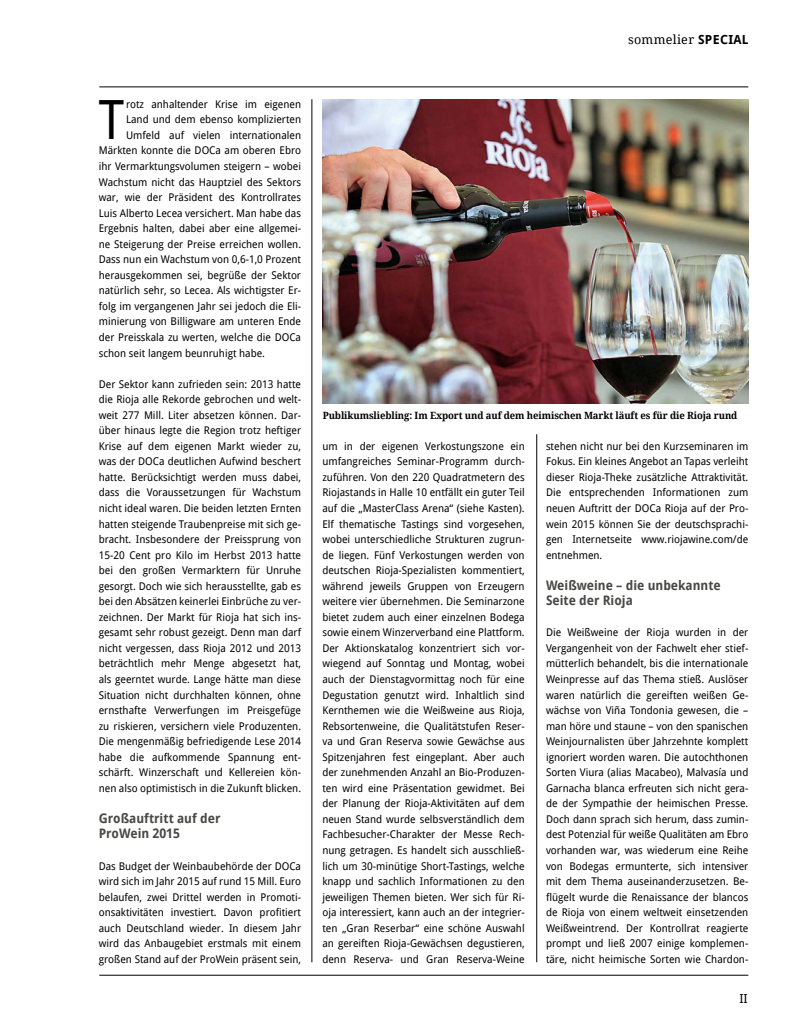
<style>
.page{position:relative;width:798px;height:1028px;background:#fff}
.page>*{position:absolute;margin:0;border:0;box-sizing:border-box;transform-origin:0 0}
.t1{font:54.12px "Droid Sans Pro";color:#000;scale:.9 1}
.t2{font:700 13.12px/15.5px "Droid Sans Pro";color:#484847;scale:.95 1}
.t3{font:12.5px "Droid Serif Pro";letter-spacing:.025em;color:#000}
.t4{font:12.5px "Droid Sans Pro";color:#000}
.t5{font:10.62px/15.5px "Droid Sans Pro";color:#000;text-align:justify}
.t6{font:700 10px "Droid Serif Pro";letter-spacing:-.01em;color:#000;scale:.95 1}
.s1{font-family:"Droid Sans Pro";font-weight:700}
</style>
<div class="page">
<hr style="left:99px;top:87px;width:649px;height:1px;background:#000">
<hr style="left:99px;top:974px;width:649px;height:1px;background:#000">
<hr style="left:311px;top:99px;width:1px;height:863px;background:#000">
<hr style="left:536px;top:434px;width:1px;height:528px;background:#000">
<img style="left:322px;top:99px;width:426px;height:304px">
<p class="t3" style="left:627px;top:31px;width:122px">sommelier <span class="s1">SPECIAL</span></p>
<h1 class="t1" style="left:99px;top:82px;width:30px">T</h1>
<p class="t5" style="left:126px;top:96px;width:176px">rotz anhaltender Krise im eigenen</p>
<p class="t5" style="left:126px;top:111px;width:176px">Land und dem ebenso komplizierten</p>
<p class="t5" style="left:126px;top:127px;width:176px">Umfeld auf vielen internationalen</p>
<p class="t5" style="left:99px;top:143px;width:204px">Märkten konnte die DOCa am oberen Ebro</p>
<p class="t5" style="left:99px;top:158px;width:204px">ihr Vermarktungsvolumen steigern – wobei</p>
<p class="t5" style="left:99px;top:174px;width:204px">Wachstum nicht das Hauptziel des Sektors</p>
<p class="t5" style="left:99px;top:189px;width:204px">war, wie der Präsident des Kontrollrates</p>
<p class="t5" style="left:99px;top:205px;width:204px">Luis Alberto Lecea versichert. Man habe das</p>
<p class="t5" style="left:99px;top:220px;width:204px">Ergebnis halten, dabei aber eine allgemei-</p>
<p class="t5" style="left:99px;top:236px;width:204px">ne Steigerung der Preise erreichen wollen.</p>
<p class="t5" style="left:99px;top:251px;width:204px">Dass nun ein Wachstum von 0,6-1,0 Prozent</p>
<p class="t5" style="left:99px;top:267px;width:204px">herausgekommen sei, begrüße der Sektor</p>
<p class="t5" style="left:99px;top:282px;width:204px">natürlich sehr, so Lecea. Als wichtigster Er-</p>
<p class="t5" style="left:99px;top:298px;width:204px">folg im vergangenen Jahr sei jedoch die Eli-</p>
<p class="t5" style="left:99px;top:313px;width:204px">minierung von Billigware am unteren Ende</p>
<p class="t5" style="left:99px;top:329px;width:204px">der Preisskala zu werten, welche die DOCa</p>
<p class="t5" style="left:99px;top:345px;width:168px">schon seit langem beunruhigt habe.</p>
<p class="t5" style="left:99px;top:376px;width:204px">Der Sektor kann zufrieden sein: 2013 hatte die Rioja alle Rekorde gebrochen und welt&shy;weit 277 Mill. Liter absetzen können. Dar&shy;über hinaus legte die Region trotz heftiger Krise auf dem eigenen Markt wieder zu, was der DOCa deutlichen Aufwind beschert hatte. Berücksichtigt werden muss dabei, dass die Voraussetzungen für Wachstum nicht ideal waren. Die beiden letzten Ernten hatten steigende Traubenpreise mit sich ge&shy;bracht. Insbesondere der Preissprung von 15-20 Cent pro Kilo im Herbst 2013 hatte bei den großen Vermarktern für Unruhe gesorgt. Doch wie sich herausstellte, gab es bei den Absätzen keinerlei Einbrüche zu ver&shy;zeichnen. Der Markt für Rioja hat sich ins&shy;gesamt sehr robust gezeigt. Denn man darf nicht vergessen, dass Rioja 2012 und 2013 beträchtlich mehr Menge abgesetzt hat, als geerntet wurde. Lange hätte man diese Situation nicht durchhalten können, ohne ernsthafte Verwerfungen im Preisgefüge zu riskieren, versichern viele Produzenten.<br>Die mengenmäßig befriedigende Lese 2014 habe die aufkommende Spannung ent&shy;schärft. Winzerschaft und Kellereien kön&shy;nen also optimistisch in die Zukunft blicken.</p>
<p class="t2" style="left:99px;top:810px;width:129px">Großauftritt auf der<br>ProWein 2015</p>
<p class="t5" style="left:99px;top:857px;width:204px">Das Budget der Weinbaubehörde der DOCa wird sich im Jahr 2015 auf rund 15 Mill. Euro belaufen, zwei Drittel werden in Promoti&shy;onsaktivitäten investiert. Davon profitiert auch Deutschland wieder. In diesem Jahr wird das Anbaugebiet erstmals mit einem großen Stand auf der ProWein präsent sein,</p>
<p class="t6" style="left:322px;top:408px;width:438px">Publikumsliebling: Im Export und auf dem heimischen Markt läuft es für die Rioja rund</p>
<p class="t5" style="left:322px;top:438px;width:204px">um in der eigenen Verkostungszone ein umfangreiches Seminar-Programm durch&shy;zuführen. Von den 220 Quadratmetern des Riojastands in Halle 10 entfällt ein guter Teil auf die „MasterClass Arena“ (siehe Kasten).<br>Elf thematische Tastings sind vorgesehen, wobei unterschiedliche Strukturen zugrun&shy;de liegen. Fünf Verkostungen werden von deutschen Rioja-Spezialisten kommentiert, während jeweils Gruppen von Erzeugern weitere vier übernehmen. Die Seminarzone bietet zudem auch einer einzelnen Bodega sowie einem Winzerverband eine Plattform.<br>Der Aktionskatalog konzentriert sich vor&shy;wiegend auf Sonntag und Montag, wobei auch der Dienstagvormittag noch für eine Degustation genutzt wird. Inhaltlich sind Kernthemen wie die Weißweine aus Rioja, Rebsortenweine, die Qualitätstufen Reser&shy;va und Gran Reserva sowie Gewächse aus Spitzenjahren fest eingeplant. Aber auch der zunehmenden Anzahl an Bio-Produzen&shy;ten wird eine Präsentation gewidmet. Bei der Planung der Rioja-Aktivitäten auf dem neuen Stand wurde selbsverständlich dem Fachbesucher-Charakter der Messe Rech&shy;nung getragen. Es handelt sich ausschließ&shy;lich um 30-minütige Short-Tastings, welche knapp und sachlich Informationen zu den jeweiligen Themen bieten. Wer sich für Ri&shy;oja interessiert, kann auch an der integrier&shy;ten „Gran Reserbar“ eine schöne Auswahl an gereiften Rioja-Gewächsen degustieren, denn Reserva- und Gran Reserva-Weine</p>
<p class="t5" style="left:545px;top:438px;width:204px">stehen nicht nur bei den Kurzseminaren im Fokus. Ein kleines Angebot an Tapas verleiht dieser Rioja-Theke zusätzliche Attraktivität.<br>Die entsprechenden Informationen zum neuen Auftritt der DOCa Rioja auf der Pro&shy;wein 2015 können Sie der deutschsprachi&shy;gen Internetseite www.riojawine.com/de entnehmen.</p>
<p class="t2" style="left:545px;top:577px;width:185px">Weißweine – die unbekannte<br>Seite der Rioja</p>
<p class="t5" style="left:545px;top:624px;width:204px">Die Weißweine der Rioja wurden in der Vergangenheit von der Fachwelt eher stief&shy;mütterlich behandelt, bis die internationale Weinpresse auf das Thema stieß. Auslöser waren natürlich die gereiften weißen Ge&shy;wächse von Viña Tondonia gewesen, die – man höre und staune – von den spanischen Weinjournalisten über Jahrzehnte komplett ignoriert worden waren. Die autochthonen Sorten Viura (alias Macabeo), Malvasía und Garnacha blanca erfreuten sich nicht gera&shy;de der Sympathie der heimischen Presse.<br>Doch dann sprach sich herum, dass zumin&shy;dest Potenzial für weiße Qualitäten am Ebro vorhanden war, was wiederum eine Reihe von Bodegas ermunterte, sich intensiver mit dem Thema auseinanderzusetzen. Be&shy;flügelt wurde die Renaissance der blancos de Rioja von einem weltweit einsetzenden Weißweintrend. Der Kontrollrat reagierte prompt und ließ 2007 einige komplemen&shy;täre, nicht heimische Sorten wie Chardon-</p>
<p class="t4" style="left:739px;top:990px;width:10px">II</p>
</div>
